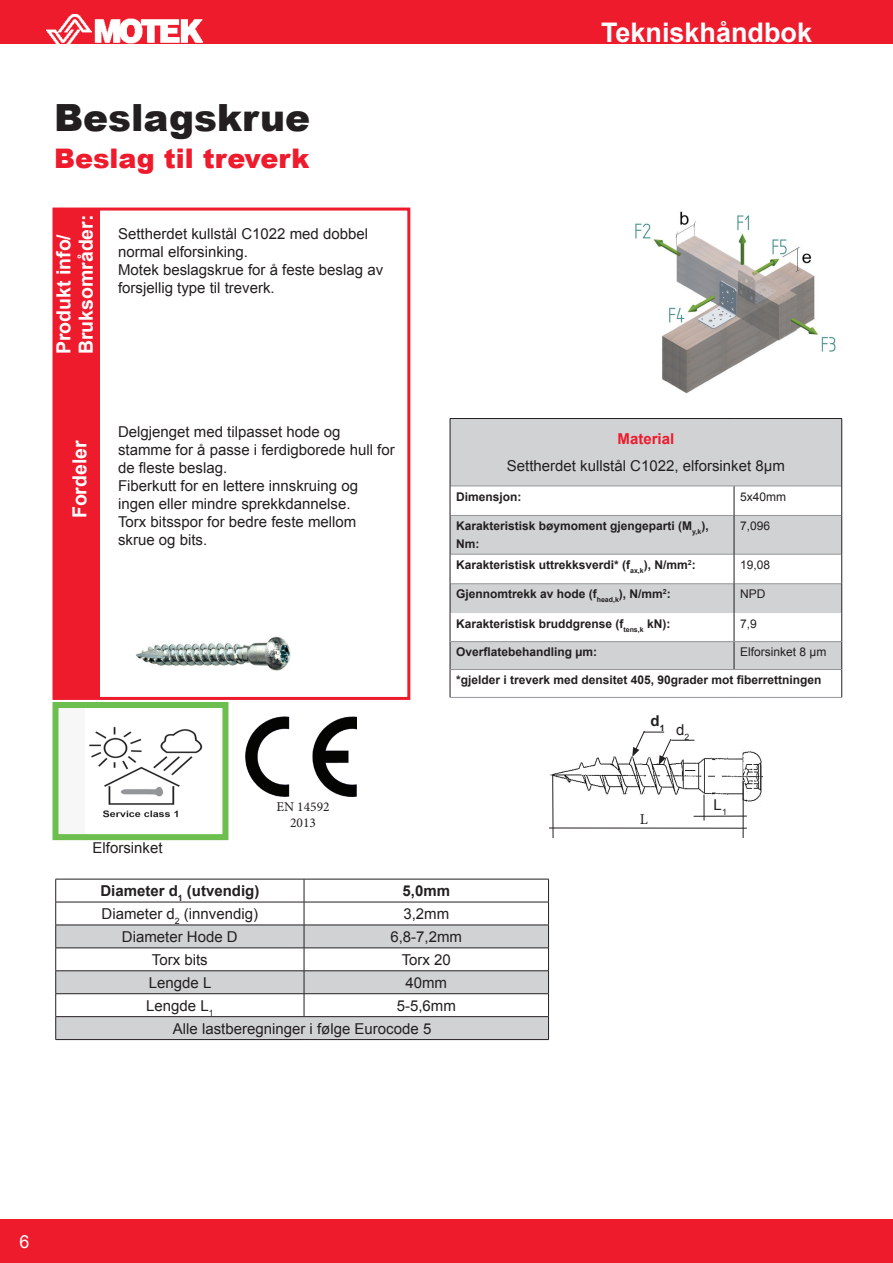
<style>
.page{position:relative;width:893px;height:1263px;background:#fff}
.page>*{position:absolute;margin:0;border:0;box-sizing:border-box;transform-origin:0 0}
.t1{font:900 37.5px "Arial";color:#231f20}
.t2{font:900 27px "Arial";color:#ee1b2d}
.t3{font:700 27px "Arial";color:#fff}
.t4{font:700 19.5px/22.2px "Arial";color:#fff}
.t5{font:18px "Arial";color:#fff}
.t6{font:15px/18px "Arial";color:#231f20}
.t7{font:700 15px "Arial";color:#231f20}
.t8{font:700 15px "Arial";color:#ee1b2d}
.t9{font:15px "Minion Pro";color:#231f20}
.t10{font:13.5px/16.2px "Minion Pro";color:#231f20;text-align:center}
.t11{font:700 12px/18px "Arial";color:#231f20}
.t12{font:12px "Arial";color:#231f20}
</style>
<div class="page">
<div style="left:0;top:0;width:893px;height:44px;background:#ee1b2d"></div>
<div style="left:0;top:1219px;width:893px;height:44px;background:#ee1b2d"></div>
<img style="left:46px;top:15px;width:157px;height:30px">
<div style="left:451px;top:419px;width:390px;height:67px;background:#d1d2d4"></div>
<svg style="left:451px;top:487px;width:390px;height:182px;fill:#d1d2d4"></svg>
<hr style="left:450px;top:486px;width:284px;height:1px;background:#939598">
<hr style="left:734px;top:486px;width:107px;height:1px;background:#939598">
<hr style="left:450px;top:515px;width:284px;height:1px;background:#939598">
<hr style="left:734px;top:515px;width:107px;height:1px;background:#939598">
<hr style="left:450px;top:554px;width:284px;height:1px;background:#939598">
<hr style="left:734px;top:554px;width:107px;height:1px;background:#939598">
<hr style="left:450px;top:583px;width:284px;height:1px;background:#939598">
<hr style="left:734px;top:583px;width:107px;height:1px;background:#939598">
<hr style="left:450px;top:418px;width:284px;height:1px;background:#231f20">
<hr style="left:450px;top:419px;width:1px;height:67px;background:#231f20">
<hr style="left:734px;top:418px;width:108px;height:1px;background:#231f20">
<hr style="left:841px;top:419px;width:1px;height:67px;background:#231f20">
<svg style="left:450px;top:486px;width:1px;height:29px"></svg>
<svg style="left:734px;top:487px;width:1px;height:28px"></svg>
<svg style="left:841px;top:486px;width:1px;height:29px"></svg>
<hr style="left:450px;top:515px;width:1px;height:39px;background:#231f20">
<hr style="left:734px;top:515px;width:1px;height:39px;background:#231f20">
<hr style="left:841px;top:515px;width:1px;height:39px;background:#231f20">
<hr style="left:450px;top:554px;width:1px;height:30px;background:#231f20">
<hr style="left:734px;top:554px;width:1px;height:30px;background:#231f20">
<hr style="left:841px;top:554px;width:1px;height:30px;background:#231f20">
<svg style="left:734px;top:584px;width:1px;height:85px"></svg>
<svg style="left:450px;top:584px;width:1px;height:113px"></svg>
<svg style="left:841px;top:584px;width:1px;height:113px"></svg>
<hr style="left:450px;top:641px;width:284px;height:1px;background:#939598">
<hr style="left:734px;top:641px;width:107px;height:1px;background:#939598">
<hr style="left:450px;top:669px;width:284px;height:1px;background:#939598">
<hr style="left:734px;top:669px;width:107px;height:1px;background:#939598">
<hr style="left:450px;top:697px;width:284px;height:1px;background:#939598">
<hr style="left:734px;top:697px;width:108px;height:1px;background:#939598">
<svg style="left:56px;top:903px;width:492px;height:22px"></svg>
<svg style="left:56px;top:926px;width:492px;height:113px;fill:#d1d2d4"></svg>
<hr style="left:56px;top:925px;width:248px;height:1px;background:#231f20">
<hr style="left:304px;top:925px;width:245px;height:1px;background:#231f20">
<hr style="left:56px;top:948px;width:248px;height:1px;background:#231f20">
<hr style="left:304px;top:948px;width:245px;height:1px;background:#231f20">
<svg style="left:304px;top:880px;width:1px;height:136px"></svg>
<svg style="left:548px;top:880px;width:1px;height:159px"></svg>
<hr style="left:56px;top:970px;width:248px;height:1px;background:#231f20">
<hr style="left:304px;top:970px;width:245px;height:1px;background:#231f20">
<hr style="left:56px;top:993px;width:248px;height:1px;background:#231f20">
<hr style="left:304px;top:993px;width:245px;height:1px;background:#231f20">
<hr style="left:56px;top:1016px;width:248px;height:1px;background:#231f20">
<hr style="left:304px;top:1016px;width:245px;height:1px;background:#231f20">
<hr style="left:56px;top:1039px;width:248px;height:1px;background:#231f20">
<hr style="left:304px;top:1039px;width:245px;height:1px;background:#231f20">
<hr style="left:56px;top:879px;width:248px;height:1px;background:#231f20">
<svg style="left:55px;top:879px;width:1px;height:160px"></svg>
<hr style="left:304px;top:879px;width:245px;height:1px;background:#231f20">
<hr style="left:56px;top:902px;width:248px;height:1px;background:#231f20">
<hr style="left:304px;top:902px;width:245px;height:1px;background:#231f20">
<div style="left:52px;top:208px;width:358px;height:492px;border:3px solid #ee1b2d"></div>
<div style="left:54px;top:208px;width:45px;height:489px;background:#ee1b2d"></div>
<img style="left:136px;top:636px;width:155px;height:35px">
<img style="left:549px;top:751px;width:214px;height:52px">
<hr style="left:743px;top:781px;width:1px;height:57px;background:#231f20">
<hr style="left:549px;top:828px;width:198px;height:1px;background:#231f20">
<svg style="left:704px;top:794px;width:1px;height:26px"></svg>
<hr style="left:694px;top:816px;width:53px;height:1px;background:#231f20">
<svg style="left:632px;top:731px;width:63px;height:40px"></svg>
<hr style="left:552px;top:775px;width:1px;height:63px;background:#231f20">
<img style="left:635px;top:211px;width:201px;height:183px">
<img style="left:246px;top:717px;width:110px;height:79px">
<img style="left:89px;top:727px;width:114px;height:91px">
<div style="left:52px;top:702px;width:176px;height:138px;border:6px solid #6cbe4e"></div>
<h1 class="t1" style="left:54px;top:90px;width:258px">Beslagskrue</h1>
<h2 class="t2" style="left:54px;top:139px;width:257px">Beslag til treverk</h2>
<h3 class="t4" style="left:53px;top:354px;width:141px;rotate:-90deg">Produkt info/<br>Bruksområder:</h3>
<h3 class="t4" style="left:69px;top:448px;width:198px;rotate:-90deg">Monteringsanvisning</h3>
<h3 class="t4" style="left:69px;top:518px;width:80px;rotate:-90deg">Fordeler</h3>
<p class="t6" style="left:118px;top:225px;width:267px">Settherdet kullstål C1022 med dobbel normal elforsinking.<br>Motek beslagskrue for å feste beslag av forsjellig type til treverk.</p>
<p class="t6" style="left:118px;top:423px;width:278px">Delgjenget med tilpasset hode og stamme for å passe i ferdigborede hull for de fleste beslag.<br>Fiberkutt for en lettere innskruing og ingen eller mindre sprekkdannelse.<br>Torx bitsspor for bedre feste mellom skrue og bits.</p>
<p class="t10" style="left:277px;top:798px;width:55px">EN 14592<br>2013</p>
<p class="t6" style="left:93px;top:839px;width:72px">Elforsinket</p>
<h2 class="t3" style="left:601px;top:15px;width:213px">Tekniskhåndbok</h2>
<p class="t8" style="left:618px;top:429px;width:58px">Material</p>
<p class="t6" style="left:507px;top:457px;width:279px">Settherdet kullstål C1022, elforsinket 8µm</p>
<p class="t11" style="left:456px;top:488px;width:67px">Dimensjon:</p>
<p class="t12" style="left:740px;top:489px;width:48px">5x40mm</p>
<p class="t11" style="left:456px;top:517px;width:254px">Karakteristisk bøymoment gjengeparti (M<sub>y,k</sub>),<br>Nm:</p>
<p class="t12" style="left:740px;top:518px;width:32px">7,096</p>
<p class="t11" style="left:456px;top:556px;width:241px">Karakteristisk uttrekksverdi* (f<sub>ax,k</sub>), N/mm<sup>2</sup>:</p>
<p class="t12" style="left:740px;top:557px;width:32px">19,08</p>
<p class="t11" style="left:456px;top:586px;width:216px">Gjennomtrekk av hode (f<sub>head,k</sub>), N/mm<sup>2</sup>:</p>
<p class="t12" style="left:740px;top:586px;width:27px">NPD</p>
<p class="t11" style="left:456px;top:615px;width:216px">Karakteristisk bruddgrense (f<sub>tens,k</sub> kN):</p>
<p class="t12" style="left:740px;top:616px;width:18px">7,9</p>
<p class="t11" style="left:456px;top:643px;width:142px">Overflatebehandling µm:</p>
<p class="t12" style="left:740px;top:644px;width:88px">Elforsinket 8 µm</p>
<p class="t11" style="left:456px;top:671px;width:367px">*gjelder i treverk med densitet 405, 90grader mot fiberrettningen</p>
<p class="t7" style="left:650px;top:711px;width:16px">d<sub>1</sub></p>
<p class="t6" style="left:676px;top:721px;width:15px">d<sub>2</sub></p>
<p class="t9" style="left:640px;top:809px;width:10px">L</p>
<p class="t6" style="left:714px;top:796px;width:15px">L<sub>1</sub></p>
<p class="t7" style="left:100px;top:881px;width:161px">Diameter d<sub>1</sub> (utvendig)</p>
<p class="t7" style="left:403px;top:881px;width:49px">5,0mm</p>
<p class="t6" style="left:102px;top:905px;width:158px">Diameter d<sub>2</sub> (innvendig)</p>
<p class="t6" style="left:403px;top:905px;width:47px">3,2mm</p>
<p class="t6" style="left:122px;top:928px;width:117px">Diameter Hode D</p>
<p class="t6" style="left:390px;top:928px;width:73px">6,8-7,2mm</p>
<p class="t6" style="left:152px;top:951px;width:57px">Torx bits</p>
<p class="t6" style="left:402px;top:951px;width:51px">Torx 20</p>
<p class="t6" style="left:149px;top:973px;width:64px">Lengde L</p>
<p class="t6" style="left:405px;top:973px;width:43px">40mm</p>
<p class="t6" style="left:146px;top:996px;width:69px">Lengde L<sub>1</sub></p>
<p class="t6" style="left:173px;top:994px;width:284px;line-height:23px;text-indent:224px">5-5,6mm<br>Alle lastberegninger i følge Eurocode 5</p>
<p class="t5" style="left:20px;top:1230px;width:12px">6</p>
</div>
